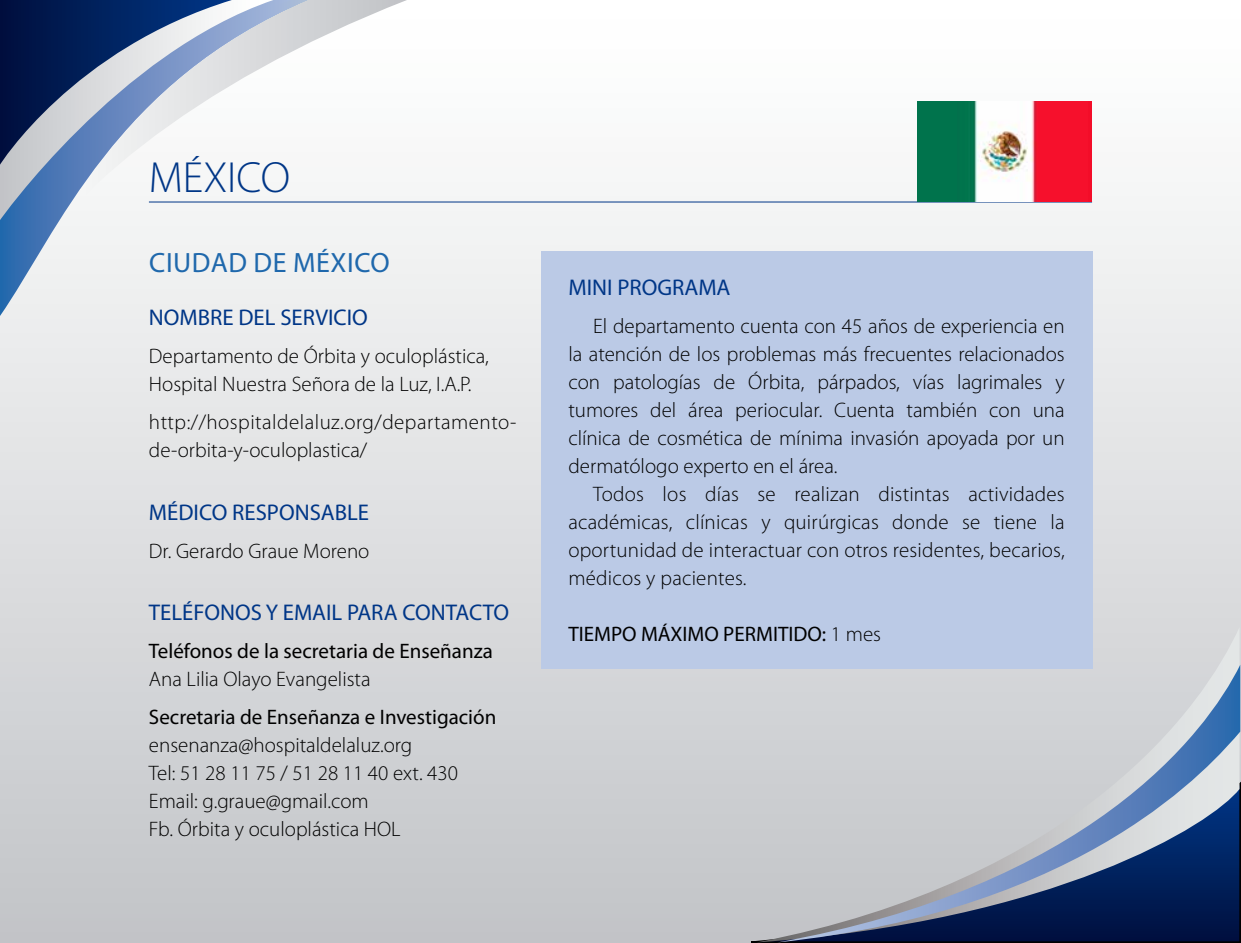
<style>
.page{position:relative;width:1241px;height:943px;background:#fff}
.page>*{position:absolute;margin:0;border:0;box-sizing:border-box;transform-origin:0 0}
.t1{font:300 43.75px "Myriad Pro";color:#003687}
.t2{font:28px "Myriad Pro";letter-spacing:.02em;color:#1f68ac}
.t3{font:22.75px "Myriad Pro";color:#003687}
.t4{font:300 21px/28px "Myriad Pro";color:#000}
.t5{font:21px "Myriad Pro";color:#000}
.t6{font:300 21px/28px "Myriad Pro";letter-spacing:.025em;color:#000}
.s1{font-weight:300}
</style>
<div class="page">
<div style="left:0;top:0;width:1240px;height:943px;background:linear-gradient(to bottom,#fff,#c2c4c8)"></div>
<svg style="left:749px;top:781px;width:491px;height:162px;background:#7e8084"></svg>
<svg style="left:756px;top:627px;width:483px;height:315px;background:#d0d1d4"></svg>
<svg style="left:777px;top:664px;width:462px;height:278px;background:#9ea7b8"></svg>
<div style="left:0;top:307px;width:309px;height:9px;background:#edeeee"></div>
<svg style="left:0;top:0;width:407px;height:307px"></svg>
<hr style="left:149px;top:201px;width:942px;height:1px;background:#003687">
<div style="left:541px;top:251px;width:550px;height:417px;background:#bbcae6"></div>
<img style="left:917px;top:102px;width:174px;height:99px">
<h1 class="t1" style="left:149px;top:151px;width:143px">MÉXICO</h1>
<h2 class="t2" style="left:149px;top:245px;width:183px">Ciudad de México</h2>
<p class="t3" style="left:149px;top:303px;width:220px">NOMBRE DEL SERVICIO</p>
<p class="t4" style="left:149px;top:342px;width:341px">Departamento de Órbita y oculoplástica,<br>Hospital Nuestra Señora de la Luz, I.A.P.</p>
<p class="t6" style="left:149px;top:408px;width:369px">http://hospitaldelaluz.org/departamento&shy;de-orbita-y-oculoplastica/</p>
<p class="t3" style="left:149px;top:498px;width:222px">MÉDICO RESPONSABLE</p>
<p class="t4" style="left:149px;top:536px;width:222px">Dr. Gerardo Graue Moreno</p>
<p class="t3" style="left:149px;top:598px;width:362px">TELÉFONOS Y EMAIL PARA CONTACTO</p>
<p class="t5" style="left:149px;top:638px;width:345px">Teléfonos de la secretaria de Enseñanza</p>
<p class="t4" style="left:149px;top:665px;width:223px">Ana Lilia Olayo Evangelista</p>
<p class="t5" style="left:149px;top:704px;width:349px">Secretaria de Enseñanza e Investigación</p>
<p class="t4" style="left:149px;top:731px;width:310px">ensenanza@hospitaldelaluz.org<br>Tel: 51 28 11 75 / 51 28 11 40 ext. 430<br>Email: g.graue@gmail.com<br>Fb. Órbita y oculoplástica HOL</p>
<p class="t3" style="left:568px;top:274px;width:162px">MINI PROGRAMA</p>
<p class="t4" style="left:568px;top:312px;width:498px;text-align:justify;text-indent:25px">El departamento cuenta con 45 años de experiencia en la atención de los problemas más frecuentes relacionados con patologías de Órbita, párpados, vías lagrimales y tumores del área periocular. Cuenta también con una clínica de cosmética de mínima invasión apoyada por un dermatólogo experto en el área.</p>
<p class="t4" style="left:568px;top:480px;width:498px;text-align:justify;text-indent:25px">Todos los días se realizan distintas actividades académicas, clínicas y quirúrgicas donde se tiene la oportunidad de interactuar con otros residentes, becarios, médicos y pacientes.</p>
<p class="t5" style="left:568px;top:621px;width:314px">TIEMPO MÁXIMO PERMITIDO: <span class="s1">1 mes</span></p>
</div>
